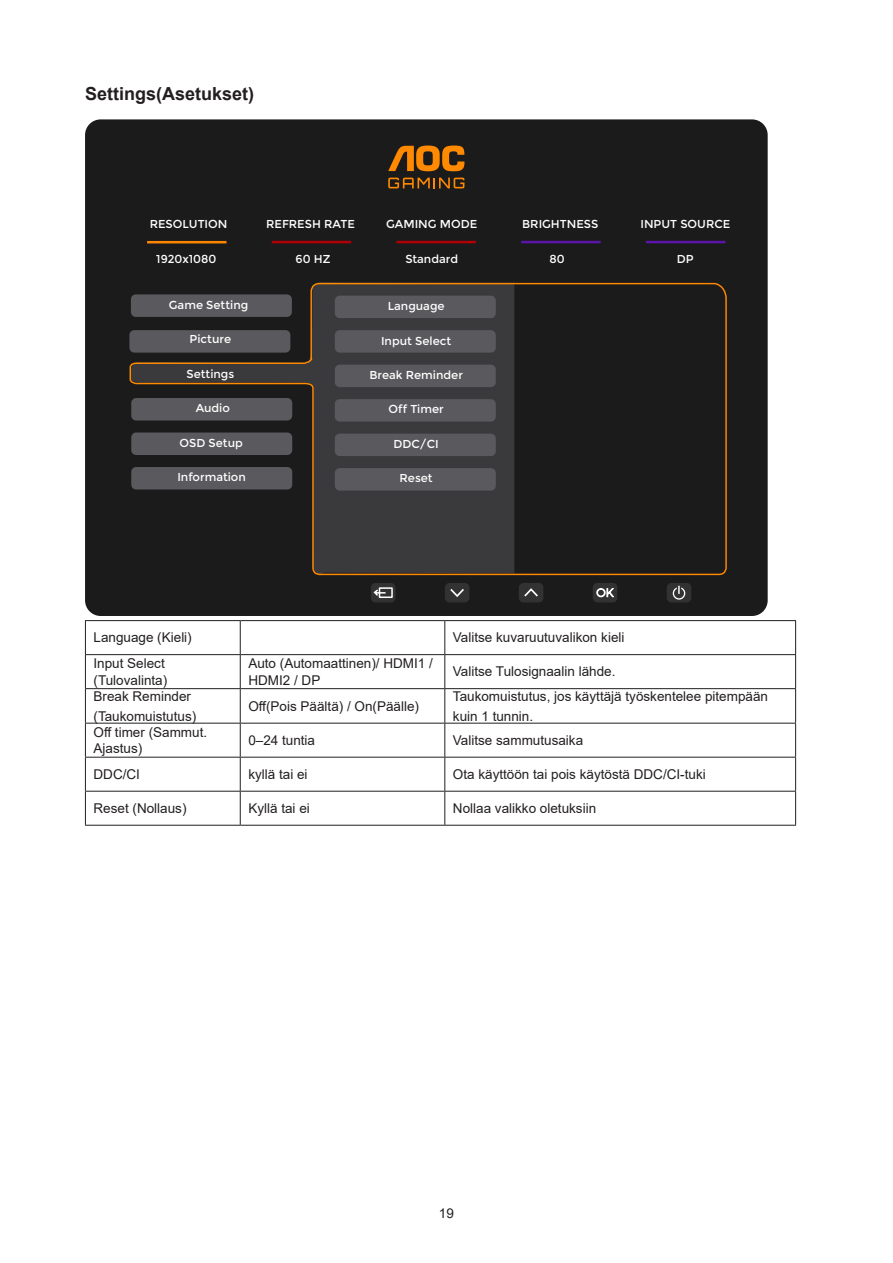
<style>
.page{position:relative;width:893px;height:1263px;background:#fff}
.page>*{position:absolute;margin:0;border:0;box-sizing:border-box;transform-origin:0 0}
.Heading_3{font:700 18px "Arial";color:#231f20}
.无间隔{font:13.5px/16.2px "Arial";color:#231f20}
.正文_text-1{font:13.5px/20.2px "Arial";color:#231f20}
.t1{font:11.55px "Montserrat";color:#fff}
</style>
<div class="page">
<div style="left:85px;top:119px;width:683px;height:497px;background:#1c1b1c;border-radius:16px"></div>
<svg style="left:388px;top:178px;width:76px;height:10px"></svg>
<svg style="left:388px;top:146px;width:76px;height:25px"></svg>
<hr style="left:147px;top:241px;width:79px;height:2px;background:#ff8400">
<hr style="left:272px;top:241px;width:79px;height:2px;background:#b00006">
<hr style="left:397px;top:241px;width:79px;height:2px;background:#b00006">
<hr style="left:521px;top:241px;width:80px;height:2px;background:#5a15a8">
<hr style="left:646px;top:241px;width:79px;height:2px;background:#5a15a8">
<div style="left:445px;top:583px;width:24px;height:19px;background:#383838;border-radius:5px"></div>
<svg style="left:450px;top:589px;width:14px;height:8px"></svg>
<div style="left:519px;top:583px;width:24px;height:19px;background:#383838;border-radius:5px"></div>
<svg style="left:524px;top:588px;width:14px;height:9px"></svg>
<div style="left:593px;top:583px;width:24px;height:19px;background:#383838;border-radius:5px"></div>
<svg style="left:596px;top:588px;width:18px;height:10px"></svg>
<div style="left:667px;top:583px;width:24px;height:19px;background:#383838;border-radius:5px"></div>
<svg style="left:673px;top:586px;width:12px;height:14px"></svg>
<div style="left:371px;top:583px;width:24px;height:19px;background:#383838;border-radius:5px"></div>
<div style="left:379px;top:587px;width:14px;height:11px;border:2px solid #fff"></div>
<svg style="left:373px;top:588px;width:14px;height:9px"></svg>
<svg style="left:129px;top:282px;width:598px;height:294px"></svg>
<div style="left:335px;top:296px;width:161px;height:22px;background:#5a5a5e;border-radius:5px"></div>
<div style="left:335px;top:330px;width:161px;height:23px;background:#5a5a5e;border-radius:5px"></div>
<div style="left:335px;top:365px;width:161px;height:22px;background:#5a5a5e;border-radius:5px"></div>
<div style="left:335px;top:399px;width:161px;height:23px;background:#5a5a5e;border-radius:5px"></div>
<div style="left:335px;top:434px;width:161px;height:22px;background:#5a5a5e;border-radius:5px"></div>
<div style="left:335px;top:468px;width:161px;height:23px;background:#5a5a5e;border-radius:5px"></div>
<hr style="left:85px;top:620px;width:155px;height:1px;background:#231f20">
<hr style="left:85px;top:621px;width:1px;height:33px;background:#231f20">
<hr style="left:240px;top:620px;width:205px;height:1px;background:#231f20">
<hr style="left:240px;top:621px;width:1px;height:33px;background:#231f20">
<hr style="left:445px;top:620px;width:351px;height:1px;background:#231f20">
<hr style="left:444px;top:621px;width:1px;height:33px;background:#231f20">
<hr style="left:795px;top:621px;width:1px;height:33px;background:#231f20">
<hr style="left:85px;top:654px;width:155px;height:1px;background:#231f20">
<hr style="left:85px;top:655px;width:1px;height:33px;background:#231f20">
<hr style="left:240px;top:654px;width:205px;height:1px;background:#231f20">
<hr style="left:240px;top:655px;width:1px;height:33px;background:#231f20">
<hr style="left:445px;top:654px;width:351px;height:1px;background:#231f20">
<hr style="left:444px;top:655px;width:1px;height:33px;background:#231f20">
<hr style="left:795px;top:655px;width:1px;height:33px;background:#231f20">
<hr style="left:85px;top:688px;width:155px;height:1px;background:#231f20">
<hr style="left:85px;top:689px;width:1px;height:34px;background:#231f20">
<hr style="left:240px;top:688px;width:205px;height:1px;background:#231f20">
<hr style="left:240px;top:689px;width:1px;height:34px;background:#231f20">
<hr style="left:445px;top:688px;width:351px;height:1px;background:#231f20">
<hr style="left:444px;top:689px;width:1px;height:34px;background:#231f20">
<hr style="left:795px;top:689px;width:1px;height:34px;background:#231f20">
<hr style="left:85px;top:723px;width:155px;height:1px;background:#231f20">
<hr style="left:85px;top:723px;width:1px;height:34px;background:#231f20">
<hr style="left:240px;top:723px;width:205px;height:1px;background:#231f20">
<hr style="left:240px;top:723px;width:1px;height:34px;background:#231f20">
<hr style="left:445px;top:723px;width:351px;height:1px;background:#231f20">
<hr style="left:444px;top:723px;width:1px;height:34px;background:#231f20">
<hr style="left:795px;top:723px;width:1px;height:34px;background:#231f20">
<hr style="left:85px;top:757px;width:155px;height:1px;background:#231f20">
<hr style="left:85px;top:757px;width:1px;height:34px;background:#231f20">
<hr style="left:240px;top:757px;width:205px;height:1px;background:#231f20">
<hr style="left:240px;top:757px;width:1px;height:34px;background:#231f20">
<hr style="left:445px;top:757px;width:351px;height:1px;background:#231f20">
<hr style="left:444px;top:757px;width:1px;height:34px;background:#231f20">
<hr style="left:795px;top:757px;width:1px;height:34px;background:#231f20">
<hr style="left:85px;top:791px;width:155px;height:1px;background:#231f20">
<hr style="left:85px;top:791px;width:1px;height:34px;background:#231f20">
<hr style="left:240px;top:791px;width:205px;height:1px;background:#231f20">
<hr style="left:240px;top:791px;width:1px;height:34px;background:#231f20">
<hr style="left:445px;top:791px;width:351px;height:1px;background:#231f20">
<hr style="left:444px;top:791px;width:1px;height:34px;background:#231f20">
<hr style="left:795px;top:791px;width:1px;height:34px;background:#231f20">
<hr style="left:85px;top:825px;width:155px;height:1px;background:#231f20">
<hr style="left:240px;top:825px;width:205px;height:1px;background:#231f20">
<hr style="left:445px;top:825px;width:351px;height:1px;background:#231f20">
<p class="Heading_3" style="left:85px;top:81px;width:171px">Settings(Asetukset)</p>
<p class="t1" style="left:150px;top:217px;width:79px">RESOLUTION</p>
<p class="t1" style="left:156px;top:253px;width:62px">1920x1080</p>
<p class="t1" style="left:169px;top:298px;width:81px">Game Setting</p>
<p class="t1" style="left:190px;top:333px;width:43px">Picture</p>
<p class="t1" style="left:186px;top:367px;width:49px">Settings</p>
<p class="t1" style="left:196px;top:402px;width:36px">Audio</p>
<p class="t1" style="left:180px;top:436px;width:65px">OSD Setup</p>
<p class="t1" style="left:177px;top:471px;width:70px">Information</p>
<p class="t1" style="left:266px;top:217px;width:90px">REFRESH RATE</p>
<p class="t1" style="left:296px;top:252px;width:36px">60 HZ</p>
<p class="t1" style="left:386px;top:217px;width:92px">GAMING MODE</p>
<p class="t1" style="left:405px;top:252px;width:54px">Standard</p>
<p class="t1" style="left:388px;top:299px;width:58px">Language</p>
<p class="t1" style="left:381px;top:334px;width:72px">Input Select</p>
<p class="t1" style="left:369px;top:368px;width:95px">Break Reminder</p>
<p class="t1" style="left:389px;top:403px;width:57px">Off Timer</p>
<p class="t1" style="left:394px;top:437px;width:47px">DDC/CI</p>
<p class="t1" style="left:400px;top:472px;width:35px">Reset</p>
<p class="t1" style="left:522px;top:217px;width:78px">BRIGHTNESS</p>
<p class="t1" style="left:549px;top:252px;width:17px">80</p>
<p class="t1" style="left:640px;top:217px;width:92px">INPUT SOURCE</p>
<p class="t1" style="left:677px;top:252px;width:18px">DP</p>
<p class="无间隔" style="left:94px;top:629px;width:100px">Language (Kieli)</p>
<p class="无间隔" style="left:453px;top:629px;width:173px">Valitse kuvaruutuvalikon kieli</p>
<p class="无间隔" style="left:94px;top:655px;width:75px">Input Select (Tulovalinta)</p>
<p class="无间隔" style="left:248px;top:655px;width:186px">Auto (Automaattinen)/ HDMI1 /<br>HDMI2 / DP</p>
<p class="正文_text-1" style="left:453px;top:661px;width:164px">Valitse Tulosignaalin lähde.</p>
<p class="正文_text-1" style="left:94px;top:686px;width:104px">Break Reminder (Taukomuistutus)</p>
<p class="无间隔" style="left:248px;top:698px;width:172px">Off(Pois Päältä) / On(Päälle)</p>
<p class="正文_text-1" style="left:453px;top:686px;width:317px">Taukomuistutus, jos käyttäjä työskentelee pitempään kuin 1 tunnin.</p>
<p class="无间隔" style="left:94px;top:724px;width:115px">Off timer (Sammut.<br>Ajastus)</p>
<p class="无间隔" style="left:248px;top:732px;width:68px">0–24 tuntia</p>
<p class="无间隔" style="left:453px;top:732px;width:132px">Valitse sammutusaika</p>
<p class="无间隔" style="left:94px;top:766px;width:48px">DDC/CI</p>
<p class="无间隔" style="left:248px;top:766px;width:61px">kyllä tai ei</p>
<p class="无间隔" style="left:453px;top:766px;width:254px">Ota käyttöön tai pois käytöstä DDC/CI-tuki</p>
<p class="无间隔" style="left:94px;top:800px;width:95px">Reset (Nollaus)</p>
<p class="无间隔" style="left:248px;top:800px;width:63px">Kyllä tai ei</p>
<p class="无间隔" style="left:453px;top:800px;width:145px">Nollaa valikko oletuksiin</p>
<p class="正文_text-1" style="left:439px;top:1203px;width:17px">19</p>
</div>
